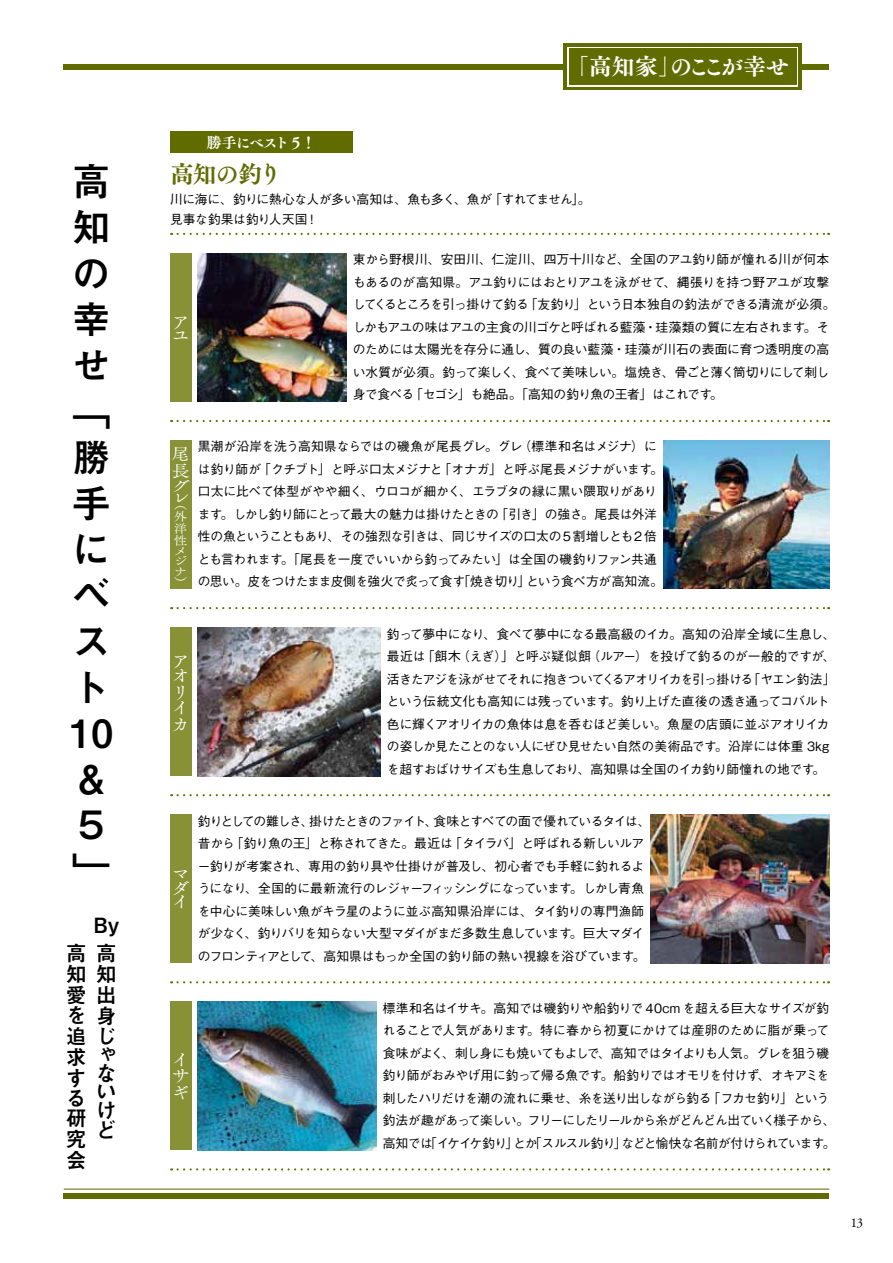
<style>
.page{position:relative;width:893px;height:1263px;background:#fff}
.page>*{position:absolute;margin:0;border:0;box-sizing:border-box;transform-origin:0 0}
.t1{font:700 39px/46px "Mi Go MB1 Std De";color:#000}
.t2{font:24px "Tsuku A Old Min Pr 6 E";letter-spacing:-.065em;color:#616c00}
.t3{font:23.1px "Tsuku A Old Min Pr 6 E";color:#fff}
.t4{font:700 21px/20.7px "Mi Go MB1 Std De";color:#000;text-align:justify}
.t5{font:18px/16px "Tsuku A Old Min Pr 6 R";color:#fff}
.t6{font:16.2px/15.6px "Tsuku A Old Min Pr 6 R";color:#fff;text-align:justify;scale:1.11 1}
.t7{font:15px "Tsuku A Old Min Pr 6 E";letter-spacing:-.075em;color:#fff}
.t8{font:500 12.75px/22.5px "Gothic BBB Pr 5";letter-spacing:-.035em;color:#000}
.t9{font:12.15px/12.1px "Tsuku A Old Min Pr 6 R";color:#fff;text-align:justify;scale:1.11 1}
.t10{font:12px "Tsuku Old Min Pro R";color:#000}
</style>
<div class="page">
<hr style="left:64px;top:1188px;width:765px;height:1px;background:#616c00">
<div style="left:64px;top:64px;width:765px;height:6px;background:#616c00"></div>
<div style="left:64px;top:1193px;width:765px;height:6px;background:#616c00"></div>
<div style="left:563px;top:43px;width:238px;height:47px;background:#616c00"></div>
<svg style="left:567px;top:47px;width:231px;height:39px"></svg>
<div style="left:569px;top:49px;width:227px;height:36px;background:#616c00"></div>
<svg style="left:178px;top:233px;width:651px;height:2px"></svg>
<svg style="left:178px;top:420px;width:651px;height:2px"></svg>
<svg style="left:178px;top:607px;width:651px;height:2px"></svg>
<svg style="left:178px;top:794px;width:651px;height:2px"></svg>
<svg style="left:178px;top:981px;width:651px;height:2px"></svg>
<svg style="left:178px;top:1168px;width:651px;height:2px"></svg>
<img style="left:198px;top:253px;width:149px;height:149px">
<img style="left:663px;top:440px;width:166px;height:149px">
<img style="left:198px;top:627px;width:183px;height:149px">
<img style="left:651px;top:814px;width:178px;height:149px">
<img style="left:198px;top:1001px;width:178px;height:149px">
<div style="left:170px;top:253px;width:21px;height:149px;background:#889136"></div>
<div style="left:170px;top:440px;width:21px;height:149px;background:#889136"></div>
<div style="left:170px;top:627px;width:21px;height:149px;background:#889136"></div>
<div style="left:170px;top:814px;width:21px;height:149px;background:#889136"></div>
<div style="left:170px;top:1001px;width:21px;height:149px;background:#889136"></div>
<div style="left:170px;top:132px;width:183px;height:21px;background:#616c00"></div>
<p class="t1" style="left:70px;top:155px;width:45px">高知の幸せ「勝手にベスト<br>10＆<br>５」</p>
<p class="t4" style="left:66px;top:940px;width:21px">高知愛を追求する研究会</p>
<p class="t4" style="left:93px;top:909px;width:28px;line-height:28px">By高</p>
<p class="t4" style="left:96px;top:961px;width:21px">知出身じ</p>
<p class="t4" style="left:96px;top:1043px;width:21px;line-height:18.9px">ゃないけど</p>
<p class="t7" style="left:207px;top:134px;width:111px">勝手にベスト 5！</p>
<p class="t3" style="left:566px;top:54px;width:225px">「高知家」のここが幸せ</p>
<p class="t2" style="left:170px;top:160px;width:114px">高知の釣り</p>
<p class="t8" style="left:170px;top:189px;width:422px;line-height:19.5px">川に海に、釣りに熱心な人が多い高知は、魚も多く、魚が「すれてません」。見事な釣果は釣り人天国！</p>
<p class="t5" style="left:172px;top:313px;width:16px">ア</p>
<p class="t5" style="left:172px;top:325px;width:18px">ユ</p>
<p class="t6" style="left:172px;top:446px;width:17px">尾長グ</p>
<p class="t6" style="left:172px;top:489px;width:16px">レ<sub>（</sub></p>
<p class="t9" style="left:174px;top:509px;width:14px">外洋性</p>
<p class="t9" style="left:174px;top:545px;width:13px;line-height:10.2px;text-align:left">メジナ</p>
<p class="t9" style="left:174px;top:576px;width:13px">）</p>
<p class="t5" style="left:172px;top:653px;width:17px;line-height:14.1px">アオ</p>
<p class="t5" style="left:172px;top:683px;width:16px">リイカ</p>
<p class="t5" style="left:172px;top:865px;width:19px;line-height:14.2px;text-align:justify">マダイ</p>
<p class="t5" style="left:172px;top:1050px;width:18px;line-height:16.5px">イサギ</p>
<p class="t8" style="left:353px;top:247px;width:484px">東から野根川、安田川、仁淀川、四万十川など、全国のアユ釣り師が憧れる川が何本もあるのが高知県。アユ釣りにはおとりアユを泳がせて、縄張りを持つ野アユが攻撃してくるところを引っ掛けて釣る「友釣り」という日本独自の釣法ができる清流が必須。しかもアユの味はアユの主食の川ゴケと呼ばれる藍藻・珪藻類の質に左右されます。そのためには太陽光を存分に通し、質の良い藍藻・珪藻が川石の表面に育つ透明度の高い水質が必須。釣って楽しく、食べて美味しい。塩焼き、骨ごと薄く筒切りにして刺し身で食べる「セゴシ」も絶品。「高知の釣り魚の王者」はこれです。</p>
<p class="t8" style="left:198px;top:434px;width:467px">黒潮が沿岸を洗う高知県ならではの磯魚が尾長グレ。グレ（標準和名はメジナ）には釣り師が「クチブト」と呼ぶ口太メジナと「オナガ」と呼ぶ尾長メジナがいます。口太に比べて体型がやや細く、ウロコが細かく、エラブタの縁に黒い隈取りがあります。しかし釣り師にとって最大の魅力は掛けたときの「引き」の強さ。尾長は外洋性の魚ということもあり、その強烈な引きは、同じサイズの口太の５割増しとも２倍とも言われます。「尾長を一度でいいから釣ってみたい」は全国の磯釣りファン共通の思い。皮をつけたまま皮側を強火で炙って食す「焼き切り」という食べ方が高知流。</p>
<p class="t8" style="left:387px;top:621px;width:450px">釣って夢中になり、食べて夢中になる最高級のイカ。高知の沿岸全域に生息し、最近は「餌木（えぎ）」と呼ぶ疑似餌（ルアー）を投げて釣るのが一般的ですが、活きたアジを泳がせてそれに抱きついてくるアオリイカを引っ掛ける「ヤエン釣法」という伝統文化も高知には残っています。釣り上げた直後の透き通ってコバルト色に輝くアオリイカの魚体は息を呑むほど美しい。魚屋の店頭に並ぶアオリイカの姿しか見たことのない人にぜひ見せたい自然の美術品です。沿岸には体重 3kgを超すおばけサイズも生息しており、高知県は全国のイカ釣り師憧れの地です。</p>
<p class="t8" style="left:198px;top:808px;width:454px">釣りとしての難しさ、掛けたときのファイト、食味とすべての面で優れているタイは、昔から「釣り魚の王」と称されてきた。最近は「タイラバ」と呼ばれる新しいルアー釣りが考案され、専用の釣り具や仕掛けが普及し、初心者でも手軽に釣れるようになり、全国的に最新流行のレジャーフィッシングになっています。しかし青魚を中心に美味しい魚がキラ星のように並ぶ高知県沿岸には、タイ釣りの専門漁師が少なく、釣りバリを知らない大型マダイがまだ多数生息しています。巨大マダイのフロンティアとして、高知県はもっか全国の釣り師の熱い視線を浴びています。</p>
<p class="t8" style="left:383px;top:995px;width:454px">標準和名はイサキ。高知では磯釣りや船釣りで 40cm を超える巨大なサイズが釣れることで人気があります。特に春から初夏にかけては産卵のために脂が乗って食味がよく、刺し身にも焼いてもよしで、高知ではタイよりも人気。グレを狙う磯釣り師がおみやげ用に釣って帰る魚です。船釣りではオモリを付けず、オキアミを刺したハリだけを潮の流れに乗せ、糸を送り出しながら釣る「フカセ釣り」という釣法が趣があって楽しい。フリーにしたリールから糸がどんどん出ていく様子から、高知では「イケイケ釣り」とか「スルスル釣り」などと愉快な名前が付けられています。</p>
<p class="t10" style="left:851px;top:1213px;width:14px">13</p>
</div>
